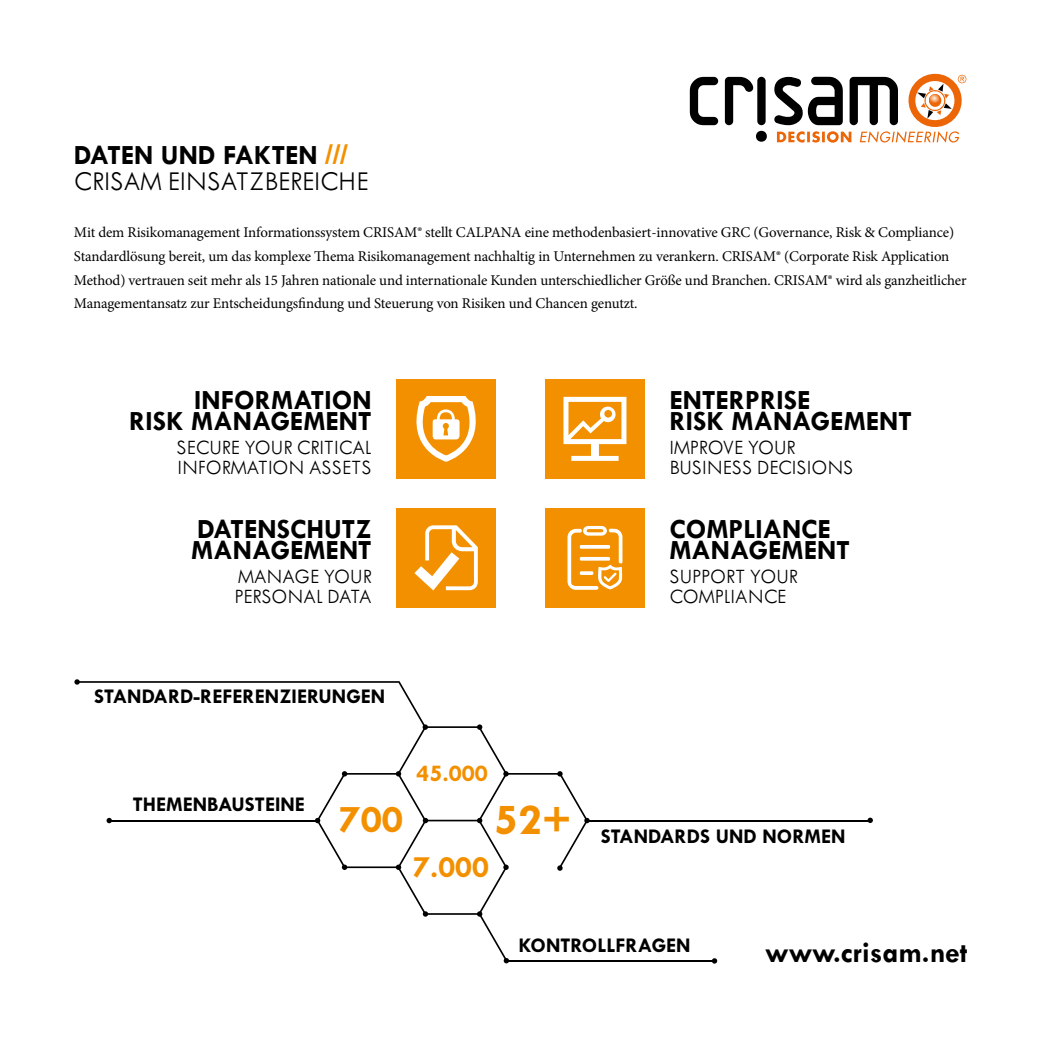
<style>
.page{position:relative;width:1042px;height:1042px;background:#fff}
.page>*{position:absolute;margin:0;border:0;box-sizing:border-box;transform-origin:0 0}
.t1{font:700 39.9px "Tw Cen MT Std";color:#f39000}
.t2{font:700 31.68px "Tw Cen MT Std";color:#f39000}
.t3{font:700 29.75px "Tw Cen";color:#000}
.t4{font:700 28px/21px "Tw Cen";color:#000}
.t5{font:300 28px "Tw Cen MT Std";color:#000}
.t6{font:700 24.5px "Tw Cen MT Std";color:#f39000}
.t7{font:300 21px/19.2px "Tw Cen MT Std";color:#000}
.t8{font:700 21px "Tw Cen MT Std";color:#000}
.t9{font:14.88px/23.6px "Minion Pro";letter-spacing:-.01em;color:#000}
.s1{font-family:"Arial";font-size:27.47px;color:#f39000}
</style>
<div class="page">
<svg style="left:690px;top:77px;width:28px;height:48px"></svg>
<svg style="left:725px;top:77px;width:40px;height:48px"></svg>
<svg style="left:756px;top:131px;width:11px;height:11px"></svg>
<svg style="left:774px;top:73px;width:192px;height:70px"></svg>
<div style="left:396px;top:379px;width:100px;height:99px;background:#f39000"></div>
<svg style="left:416px;top:396px;width:60px;height:66px"></svg>
<div style="left:396px;top:508px;width:100px;height:99px;background:#f39000"></div>
<svg style="left:414px;top:525px;width:64px;height:65px"></svg>
<div style="left:545px;top:379px;width:99px;height:99px;background:#f39000"></div>
<svg style="left:563px;top:397px;width:63px;height:64px"></svg>
<div style="left:604px;top:410px;width:8px;height:8px;background:#f39000;border-radius:50%"></div>
<div style="left:545px;top:508px;width:99px;height:99px;background:#f39000"></div>
<svg style="left:567px;top:526px;width:55px;height:64px"></svg>
<svg style="left:712px;top:958px;width:5px;height:5px"></svg>
<svg style="left:867px;top:817px;width:6px;height:6px"></svg>
<hr style="left:587px;top:820px;width:283px;height:1px;background:#000">
<hr style="left:506px;top:960px;width:208px;height:2px;background:#000">
<svg style="left:74px;top:679px;width:516px;height:284px"></svg>
<h3 class="t4" style="left:74px;top:144px;width:275px">DATEN UND FAKTEN <span class="s1">///</span></h3>
<h3 class="t5" style="left:74px;top:166px;width:296px">CRISAM EINSATZBEREICHE</h3>
<p class="t9" style="left:74px;top:221px;width:894px">Mit dem Risikomanagement Informationssystem CRISAM® stellt CALPANA eine methodenbasiert-innovative GRC (Governance, Risk &amp; Compliance)<br>Standardlösung bereit, um das komplexe Thema Risikomanagement nachhaltig in Unternehmen zu verankern. CRISAM® (Corporate Risk Application Method) vertrauen seit mehr als 15 Jahren nationale und internationale Kunden unterschiedlicher Größe und Branchen. CRISAM® wird als ganzheitlicher Managementansatz zur Entscheidungsfindung und Steuerung von Risiken und Chancen genutzt.</p>
<h3 class="t4" style="left:129px;top:389px;width:244px;text-align:right">INFORMATION<br>RISK MANAGEMENT</h3>
<h3 class="t7" style="left:177px;top:438px;width:197px">SECURE YOUR CRITICAL<br>INFORMATION ASSETS</h3>
<h3 class="t4" style="left:191px;top:518px;width:182px">DATENSCHUTZ<br>MANAGEMENT</h3>
<h3 class="t7" style="left:234px;top:567px;width:139px">MANAGE YOUR<br>PERSONAL DATA</h3>
<h3 class="t8" style="left:94px;top:685px;width:293px">STANDARD-REFERENZIERUNGEN</h3>
<h3 class="t6" style="left:416px;top:759px;width:73px">45.000</h3>
<h3 class="t4" style="left:669px;top:389px;width:244px">ENTERPRISE<br>RISK MANAGEMENT</h3>
<h3 class="t7" style="left:669px;top:438px;width:186px">IMPROVE YOUR<br>BUSINESS DECISIONS</h3>
<h3 class="t4" style="left:669px;top:518px;width:182px">COMPLIANCE<br>MANAGEMENT</h3>
<h3 class="t7" style="left:669px;top:567px;width:130px">SUPPORT YOUR<br>COMPLIANCE</h3>
<h3 class="t8" style="left:133px;top:793px;width:174px">THEMENBAUSTEINE</h3>
<h1 class="t1" style="left:339px;top:798px;width:65px">700</h1>
<h3 class="t8" style="left:494px;top:824px;width:353px"><sup>52+</sup> STANDARDS UND NORMEN</h3>
<h2 class="t2" style="left:413px;top:850px;width:77px">7.000</h2>
<h3 class="t8" style="left:518px;top:933px;width:174px">KONTROLLFRAGEN</h3>
<h3 class="t3" style="left:765px;top:935px;width:204px">www.crisam.net</h3>
</div>
